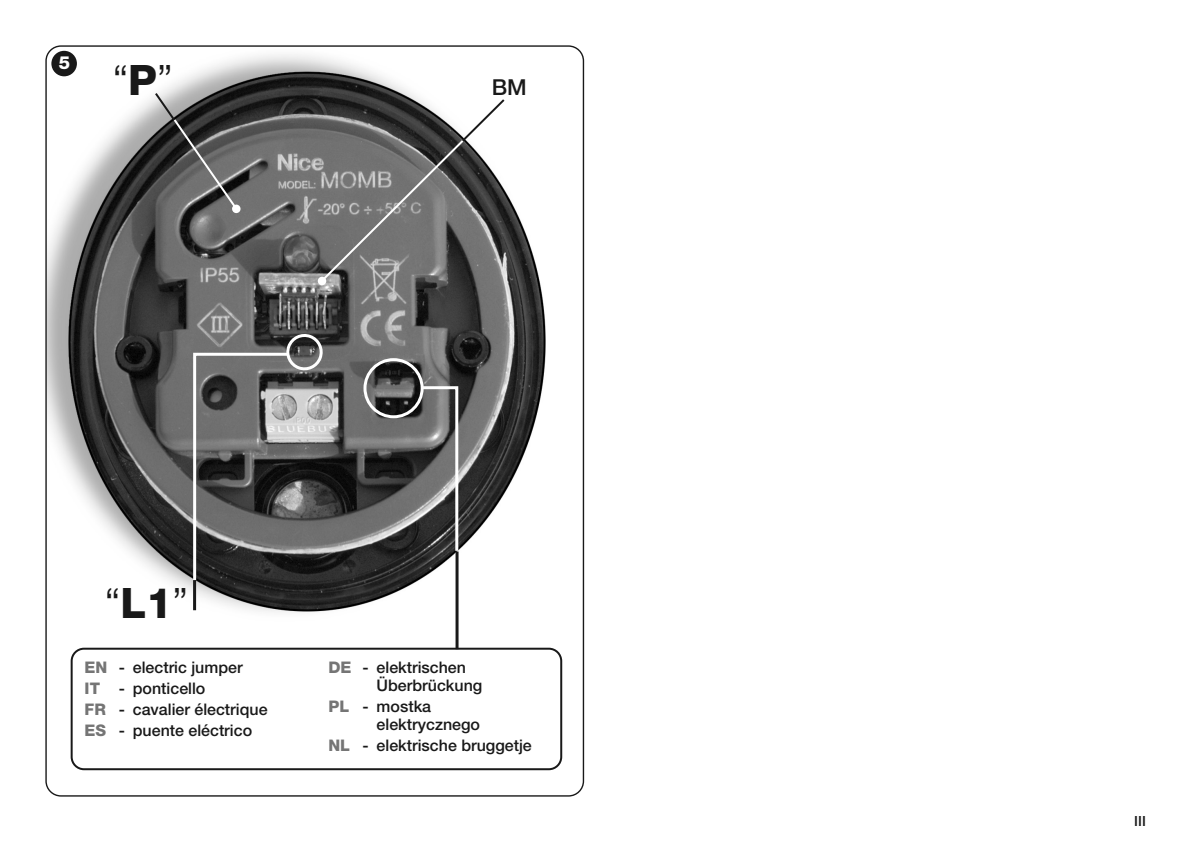
<style>
.page{position:relative;width:1191px;height:842px;background:#fff}
.page>*{position:absolute;margin:0;border:0;box-sizing:border-box;transform-origin:0 0}
.t1{font:300 42px "Helvetica Neue";color:#191919}
.t2{font:500 22px "Helvetica Neue";color:#191919}
.t3{font:800 18px "Helvetica Neue";color:#fff}
.t4{font:500 16px/20.8px "Helvetica Neue";color:#191919}
.t5{font:500 16px/18px "Helvetica Neue CE";color:#191919}
.t6{font:500 14px "Helvetica Neue";color:#191919}
.s1{font-weight:800}
.s2{font-weight:800;color:#757575}
.s3{font-family:"Helvetica Neue";font-weight:800;color:#757575}
</style>
<div class="page">
<svg style="left:45px;top:45px;width:539px;height:752px"></svg>
<svg style="left:319px;top:97px;width:187px;height:187px;background:#757575"></svg>
<div style="left:318px;top:277px;width:8px;height:8px;background:#fff;border-radius:50%"></div>
<svg style="left:153px;top:91px;width:85px;height:119px;background:#5a5a5a"></svg>
<div style="left:232px;top:204px;width:9px;height:9px;background:#fff;border-radius:50%"></div>
<svg style="left:71px;top:648px;width:491px;height:122px"></svg>
<div style="left:51px;top:51px;width:26px;height:25px;background:#191919;border-radius:50%"></div>
<svg style="left:363px;top:358px;width:97px;height:196px;background:#606060"></svg>
<hr style="left:455px;top:551px;width:3px;height:98px;background:#191919">
<svg style="left:192px;top:332px;width:133px;height:251px;background:#636363"></svg>
<hr style="left:193px;top:580px;width:3px;height:30px;background:#191919">
<p class="t3" style="left:59px;top:56px;width:13px">5</p>
<h1 class="t1" style="left:113px;top:65px;width:61px">“<span class="s1">P</span>”</h1>
<h2 class="t2" style="left:492px;top:80px;width:37px">BM</h2>
<h1 class="t1" style="left:105px;top:588px;width:85px">“<span class="s1">L1</span>”</h1>
<p class="t4" style="left:85px;top:658px;width:184px"><span class="s2">EN</span> - electric jumper<br><span class="s2">IT</span> - ponticello<br><span class="s2">FR</span> - cavalier électrique<br><span class="s2">ES</span> - puente eléctrico</p>
<p class="t4" style="left:377px;top:660px;width:107px;line-height:18px;text-indent:-48px"><span class="s2">DE</span> - elektrischen<br>Überbrückung</p>
<p class="t5" style="left:377px;top:699px;width:105px;text-indent:-48px"><span class="s3">PL</span> - mostka elektrycznego</p>
<p class="t4" style="left:328px;top:736px;width:205px"><span class="s2">NL</span> - elektrische bruggetje</p>
<p class="t6" style="left:1134px;top:816px;width:13px">III</p>
</div>
